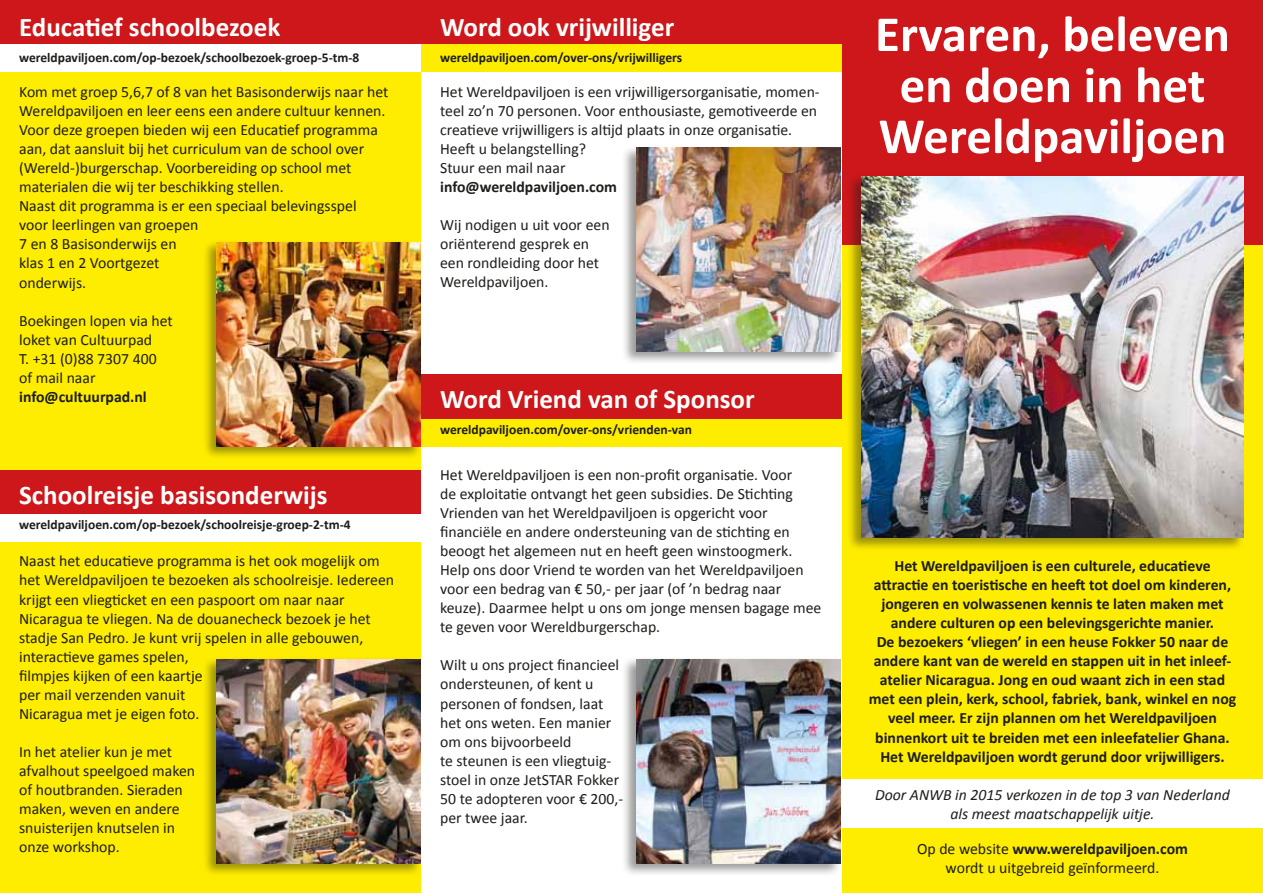
<style>
.page{position:relative;width:1263px;height:893px;background:#fff}
.page>*{position:absolute;margin:0;border:0;box-sizing:border-box;transform-origin:0 0}
.t1{font:700 51px/51px "Calibri";color:#fff;text-align:center}
.t2{font:700 27px "Calibri";color:#fff}
.t3{font:15.75px/19px "Calibri";color:#1d1d1b}
.t4{font:700 15.75px/19px "Calibri";color:#1d1d1b;text-align:center}
.t5{font:italic 15.75px/19px "Calibri";color:#1d1d1b;text-align:center}
.t6{font:700 13.5px "Calibri";color:#1d1d1b}
.s1{font-weight:700}
</style>
<div class="page">
<div style="left:0;top:0;width:421px;height:893px;background:#ffed00"></div>
<div style="left:842px;top:0;width:421px;height:893px;background:#ffed00"></div>
<div style="left:842px;top:0;width:421px;height:244px;background:#cd171a"></div>
<div style="left:842px;top:779px;width:421px;height:49px;background:#fff"></div>
<div style="left:421px;top:0;width:421px;height:45px;background:#cd171a"></div>
<div style="left:0;top:0;width:421px;height:45px;background:#cd171a"></div>
<div style="left:421px;top:374px;width:421px;height:45px;background:#cd171a"></div>
<div style="left:0;top:470px;width:421px;height:44px;background:#cd171a"></div>
<div style="left:421px;top:45px;width:421px;height:27px;background:#ffed00"></div>
<div style="left:0;top:45px;width:421px;height:27px;background:#fff"></div>
<div style="left:421px;top:419px;width:421px;height:27px;background:#ffed00"></div>
<div style="left:0;top:514px;width:421px;height:28px;background:#fff"></div>
<div style="left:621px;top:145px;width:221px;height:220px;background:#1d1d1b;opacity:.44"></div>
<img style="left:636px;top:148px;width:204px;height:204px">
<div style="left:202px;top:239px;width:220px;height:221px;background:#1d1d1b;opacity:.44"></div>
<img style="left:217px;top:242px;width:204px;height:204px">
<div style="left:621px;top:656px;width:221px;height:220px;background:#1d1d1b;opacity:.44"></div>
<img style="left:636px;top:659px;width:204px;height:204px">
<div style="left:202px;top:656px;width:220px;height:220px;background:#1d1d1b;opacity:.44"></div>
<img style="left:217px;top:659px;width:204px;height:204px">
<div style="left:846px;top:174px;width:399px;height:378px;background:#1d1d1b;opacity:.44"></div>
<img style="left:861px;top:176px;width:383px;height:362px">
<h2 class="t2" style="left:19px;top:10px;width:263px">Educatief schoolbezoek</h2>
<p class="t6" style="left:19px;top:49px;width:342px">wereldpaviljoen.com/op-bezoek/schoolbezoek-groep-5-tm-8</p>
<p class="t3" style="left:19px;top:82px;width:371px">Kom met groep 5,6,7 of 8 van het Basisonderwijs naar het Wereldpaviljoen en leer eens een andere cultuur kennen.<br>Voor deze groepen bieden wij een Educatief programma aan, dat aansluit bij het curriculum van de school over (Wereld-)burgerschap. Voorbereiding op school met materialen die wij ter beschikking stellen.<br>Naast dit programma is er een speciaal belevingsspel voor leerlingen van groepen<br>7 en 8 Basisonderwijs en<br>klas 1 en 2 Voortgezet<br>onderwijs.</p>
<p class="t3" style="left:19px;top:311px;width:155px">Boekingen lopen via het loket van Cultuurpad<br>T. +31 (0)88 7307 400 of mail naar</p>
<p class="t4" style="left:19px;top:387px;width:129px">info@cultuurpad.nl</p>
<h2 class="t2" style="left:19px;top:478px;width:310px">Schoolreisje basisonderwijs</h2>
<p class="t6" style="left:19px;top:516px;width:333px">wereldpaviljoen.com/op-bezoek/schoolreisje-groep-2-tm-4</p>
<p class="t3" style="left:19px;top:552px;width:376px">Naast het educatieve programma is het ook mogelijk om het Wereldpaviljoen te bezoeken als schoolreisje. Iedereen krijgt een vliegticket en een paspoort om naar naar Nicaragua te vliegen. Na de douanecheck bezoek je het stadje San Pedro. Je kunt vrij spelen in alle gebouwen, interactieve games spelen,<br>filmpjes kijken of een kaartje<br>per mail verzenden vanuit<br>Nicaragua met je eigen foto.</p>
<p class="t3" style="left:19px;top:742px;width:178px">In het atelier kun je met afvalhout speelgoed maken of houtbranden. Sieraden maken, weven en andere snuisterijen knutselen in onze workshop.</p>
<h2 class="t2" style="left:440px;top:10px;width:236px">Word ook vrijwilliger</h2>
<p class="t6" style="left:440px;top:49px;width:244px">wereldpaviljoen.com/over-ons/vrijwilligers</p>
<p class="t3" style="left:440px;top:82px;width:381px">Het Wereldpaviljoen is een vrijwilligersorganisatie, momen&shy;teel zo’n 70 personen. Voor enthousiaste, gemotiveerde en creatieve vrijwilligers is altijd plaats in onze organisatie.<br>Heeft u belangstelling?<br>Stuur een mail naar</p>
<p class="t4" style="left:440px;top:177px;width:178px">info@wereldpaviljoen.com</p>
<p class="t3" style="left:440px;top:216px;width:171px">Wij nodigen u uit voor een oriënterend gesprek en een rondleiding door het<br>Wereldpaviljoen.</p>
<h2 class="t2" style="left:440px;top:382px;width:316px">Word Vriend van of Sponsor</h2>
<p class="t6" style="left:440px;top:421px;width:253px">wereldpaviljoen.com/over-ons/vrienden-van</p>
<p class="t3" style="left:440px;top:465px;width:383px">Het Wereldpaviljoen is een non-profit organisatie. Voor<br>de exploitatie ontvangt het geen subsidies. De Stichting Vrienden van het Wereldpaviljoen is opgericht voor financiële en andere ondersteuning van de stichting en beoogt het algemeen nut en heeft geen winstoogmerk.<br>Help ons door Vriend te worden van het Wereldpaviljoen voor een bedrag van € 50,- per jaar (of ’n bedrag naar keuze). Daarmee helpt u ons om jonge mensen bagage mee te geven voor Wereldburgerschap.</p>
<p class="t3" style="left:440px;top:656px;width:185px">Wilt u ons project financieel ondersteunen, of kent u personen of fondsen, laat het ons weten. Een manier om ons bijvoorbeeld<br>te steunen is een vliegtuig&shy;stoel in onze JetSTAR Fokker<br>50 te adopteren voor € 200,- per twee jaar.</p>
<h1 class="t1" style="left:875px;top:9px;width:356px">Ervaren, beleven en doen in het<br>Wereldpaviljoen</h1>
<p class="t4" style="left:869px;top:556px;width:369px">Het Wereldpaviljoen is een culturele, educatieve attractie en toeristische en heeft tot doel om kinderen, jongeren en volwassenen kennis te laten maken met andere culturen op een belevingsgerichte manier.<br>De bezoekers ‘vliegen’ in een heuse Fokker 50 naar de andere kant van de wereld en stappen uit in het inleef&shy;atelier Nicaragua. Jong en oud waant zich in een stad met een plein, kerk, school, fabriek, bank, winkel en nog veel meer. Er zijn plannen om het Wereldpaviljoen binnenkort uit te breiden met een inleefatelier Ghana.<br>Het Wereldpaviljoen wordt gerund door vrijwilligers.</p>
<p class="t5" style="left:875px;top:784px;width:356px">Door ANWB in 2015 verkozen in de top 3 van Nederland als meest maatschappelijk uitje.</p>
<p class="t3" style="left:917px;top:839px;width:272px;text-align:center">Op de website <span class="s1">www.wereldpaviljoen.com </span>wordt u uitgebreid geïnformeerd.</p>
</div>
